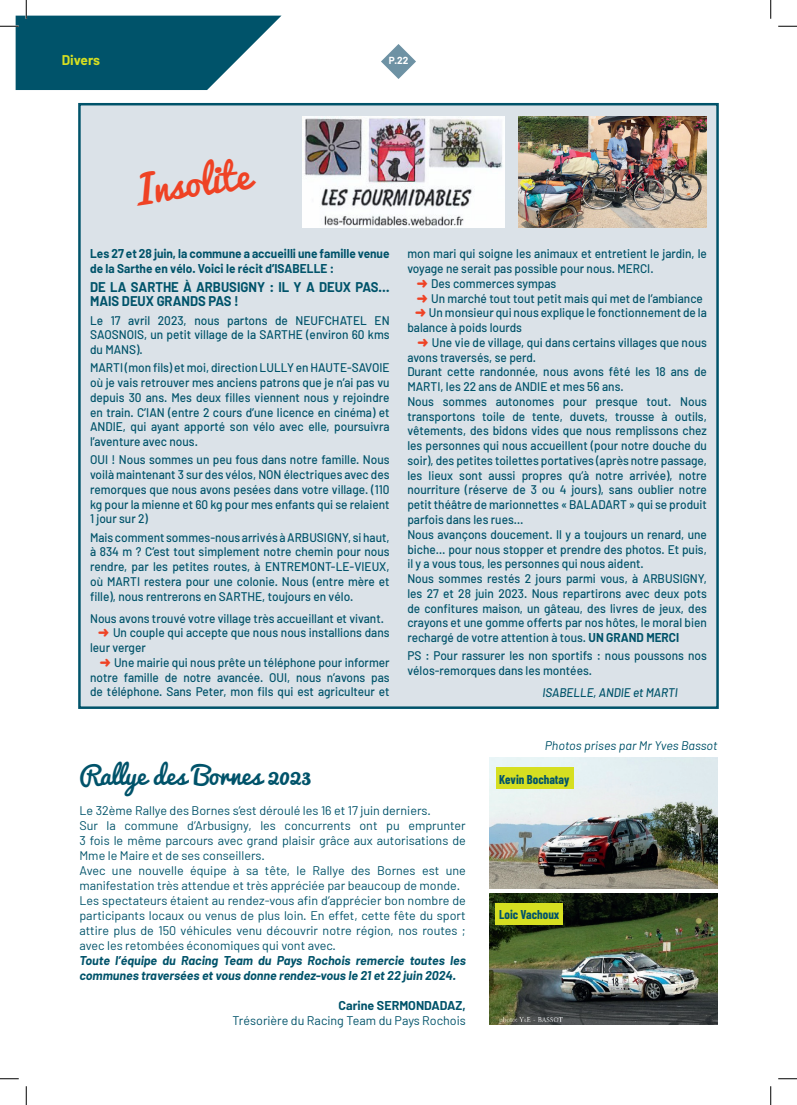
<style>
.page{position:relative;width:797px;height:1105px;background:#fff}
.page>*{position:absolute;margin:0;border:0;box-sizing:border-box;transform-origin:0 0}
.TITRE{font:37.5px "Pacifico";color:#ef4224}
.TITRE-2{font:25px "Pacifico";color:#00536a}
.TEXTE{font:700 13.75px/14.8px "Barlow";color:#00536a;scale:.95 1}
.t1{font:700 13.75px "Barlow";color:#d6df21}
.TEXTE-2{font:500 12.5px/14.8px "Barlow";color:#00536a;text-align:justify;scale:.95 1}
.Signature{font:12.5px/15px "Barlow";color:#00536a;text-align:justify}
.t2{font:italic 700 12.5px/15px "Barlow";color:#00536a}
.TEXTE-3{font:700 12.5px/14.8px "Barlow";color:#00536a;scale:.95 1}
.t3{font:italic 12.5px "Barlow";color:#00536a}
.TITRE-3{font:700 12.5px "Barlow Condensed";color:#00536a}
.TEXTE-4{font:italic 500 12.5px "Barlow";color:#00536a;scale:.95 1}
.Signature-2{font:700 12.5px "Barlow";color:#00536a}
.t4{font:700 10px "Barlow";color:#fff}
.s1{color:#ef4224}
.s2{font-weight:700}
</style>
<div class="page">
<svg style="left:381px;top:44px;width:35px;height:35px"></svg>
<div style="left:78px;top:103px;width:640px;height:606px;background:#dbe2e8;border:2px solid #00536a"></div>
<img style="left:303px;top:117px;width:201px;height:111px">
<img style="left:518px;top:117px;width:188px;height:111px">
<img style="left:490px;top:894px;width:227px;height:131px">
<img style="left:490px;top:757px;width:227px;height:131px">
<div style="left:495px;top:903px;width:68px;height:21px;background:#d6df21"></div>
<div style="left:495px;top:767px;width:78px;height:22px;background:#d6df21"></div>
<svg style="left:778px;top:25px;width:19px;height:2px"></svg>
<svg style="left:0;top:1078px;width:19px;height:1px"></svg>
<svg style="left:778px;top:1078px;width:19px;height:1px"></svg>
<svg style="left:0;top:0;width:281px;height:90px"></svg>
<svg style="left:25px;top:1086px;width:2px;height:19px"></svg>
<svg style="left:770px;top:0;width:1px;height:19px"></svg>
<svg style="left:770px;top:1086px;width:1px;height:19px"></svg>
<p class="t1" style="left:62px;top:52px;width:40px">Divers</p>
<p class="t4" style="left:389px;top:54px;width:21px">P.22</p>
<p class="TITRE" style="left:133px;top:171px;width:115px;rotate:-9deg">Insolite</p>
<p class="TEXTE-3" style="left:90px;top:246px;width:317px">Les 27 et 28 juin, la commune a accueilli une famille venue de la Sarthe en vélo. Voici le récit d’ISABELLE :</p>
<p class="TEXTE" style="left:90px;top:279px;width:317px">DE LA SARTHE À ARBUSIGNY : IL Y A DEUX PAS…<br>MAIS DEUX GRANDS PAS !</p>
<p class="TEXTE-2" style="left:90px;top:312px;width:317px">Le 17 avril 2023, nous partons de NEUFCHATEL EN SAOSNOIS, un petit village de la SARTHE (environ 60 kms du MANS).</p>
<p class="TEXTE-2" style="left:90px;top:360px;width:317px">MARTI (mon fils) et moi, direction LULLY en HAUTE-SAVOIE où je vais retrouver mes anciens patrons que je n’ai pas vu depuis 30 ans. Mes deux filles viennent nous y rejoindre en train. C’IAN (entre 2 cours d’une licence en cinéma) et ANDIE, qui ayant apporté son vélo avec elle, poursuivra l’aventure avec nous.</p>
<p class="TEXTE-2" style="left:90px;top:452px;width:317px">OUI ! Nous sommes un peu fous dans notre famille. Nous voilà maintenant 3 sur des vélos, NON électriques avec des remorques que nous avons pesées dans votre village. (110 kg pour la mienne et 60 kg pour mes enfants qui se relaient 1 jour sur 2)</p>
<p class="TEXTE-2" style="left:90px;top:530px;width:317px">Mais comment sommes-nous arrivés à ARBUSIGNY, si haut, à 834 m ? C’est tout simplement notre chemin pour nous rendre, par les petites routes, à ENTREMONT-LE-VIEUX, où MARTI restera pour une colonie. Nous (entre mère et fille), nous rentrerons en SARTHE, toujours en vélo.</p>
<p class="TEXTE-2" style="left:90px;top:610px;width:311px">Nous avons trouvé votre village très accueillant et vivant.</p>
<p class="TEXTE-2" style="left:90px;top:625px;width:317px;text-indent:8px"><span class="s1">➜</span> Un couple qui accepte que nous nous installions dans leur verger</p>
<p class="TEXTE-2" style="left:90px;top:655px;width:317px;text-indent:10px"><span class="s1">➜</span> Une mairie qui nous prête un téléphone pour informer notre famille de notre avancée. OUI, nous n’avons pas de téléphone. Sans Peter, mon fils qui est agriculteur et</p>
<p class="TEXTE-2" style="left:407px;top:246px;width:317px">mon mari qui soigne les animaux et entretient le jardin, le voyage ne serait pas possible pour nous. MERCI.</p>
<p class="TEXTE-2" style="left:417px;top:276px;width:148px"><span class="s1">➜</span> Des commerces sympas</p>
<p class="TEXTE-2" style="left:417px;top:291px;width:303px"><span class="s1">➜</span> Un marché tout tout petit mais qui met de l’ambiance</p>
<p class="TEXTE-2" style="left:407px;top:305px;width:317px;text-indent:8px"><span class="s1">➜</span> Un monsieur qui nous explique le fonctionnement de la balance à poids lourds</p>
<p class="TEXTE-2" style="left:407px;top:335px;width:317px;text-indent:10px"><span class="s1">➜</span> Une vie de village, qui dans certains villages que nous avons traversés, se perd.</p>
<p class="TEXTE-2" style="left:407px;top:364px;width:317px">Durant cette randonnée, nous avons fêté les 18 ans de<br>MARTI, les 22 ans de ANDIE et mes 56 ans.</p>
<p class="TEXTE-2" style="left:407px;top:394px;width:317px">Nous sommes autonomes pour presque tout. Nous transportons toile de tente, duvets, trousse à outils, vêtements, des bidons vides que nous remplissons chez les personnes qui nous accueillent (pour notre douche du soir), des petites toilettes portatives (après notre passage, les lieux sont aussi propres qu’à notre arrivée), notre nourriture (réserve de 3 ou 4 jours), sans oublier notre petit théâtre de marionnettes « BALADART » qui se produit parfois dans les rues…</p>
<p class="TEXTE-2" style="left:407px;top:527px;width:317px">Nous avançons doucement. Il y a toujours un renard, une biche… pour nous stopper et prendre des photos. Et puis, il y a vous tous, les personnes qui nous aident.</p>
<p class="TEXTE-2" style="left:407px;top:571px;width:317px">Nous sommes restés 2 jours parmi vous, à ARBUSIGNY, les 27 et 28 juin 2023. Nous repartirons avec deux pots de confitures maison, un gâteau, des livres de jeux, des crayons et une gomme offerts par nos hôtes, le moral bien rechargé de votre attention à tous. <span class="s2">UN GRAND MERCI</span></p>
<p class="TEXTE-2" style="left:407px;top:648px;width:317px">PS : Pour rassurer les non sportifs : nous poussons nos vélos-remorques dans les montées.</p>
<p class="TEXTE-4" style="left:542px;top:685px;width:144px">ISABELLE, ANDIE et MARTI</p>
<p class="t3" style="left:544px;top:738px;width:174px">Photos prises par Mr Yves Bassot</p>
<p class="TITRE-2" style="left:79px;top:762px;width:233px">Rallye des Bornes 2023</p>
<p class="Signature" style="left:79px;top:803px;width:353px">Le 32ème Rallye des Bornes s’est déroulé les 16 et 17 juin derniers.</p>
<p class="Signature" style="left:79px;top:818px;width:388px">Sur la commune d’Arbusigny, les concurrents ont pu emprunter 3 fois le même parcours avec grand plaisir grâce aux autorisations de Mme le Maire et de ses conseillers.</p>
<p class="Signature" style="left:79px;top:863px;width:388px">Avec une nouvelle équipe à sa tête, le Rallye des Bornes est une manifestation très attendue et très appréciée par beaucoup de monde.</p>
<p class="Signature" style="left:79px;top:893px;width:388px">Les spectateurs étaient au rendez-vous afin d’apprécier bon nombre de participants locaux ou venus de plus loin. En effet, cette fête du sport attire plus de 150 véhicules venu découvrir notre région, nos routes ; avec les retombées économiques qui vont avec.</p>
<p class="t2" style="left:79px;top:953px;width:388px">Toute l’équipe du Racing Team du Pays Rochois remercie toutes les communes traversées et vous donne rendez-vous le 21 et 22 juin 2024.</p>
<p class="Signature-2" style="left:338px;top:998px;width:129px">Carine SERMONDADAZ,</p>
<p class="Signature" style="left:232px;top:1013px;width:235px">Trésorière du Racing Team du Pays Rochois</p>
<p class="TITRE-3" style="left:499px;top:771px;width:72px">Kevin Bochatay</p>
<p class="TITRE-3" style="left:499px;top:907px;width:62px">Loic Vachoux</p>
</div>
